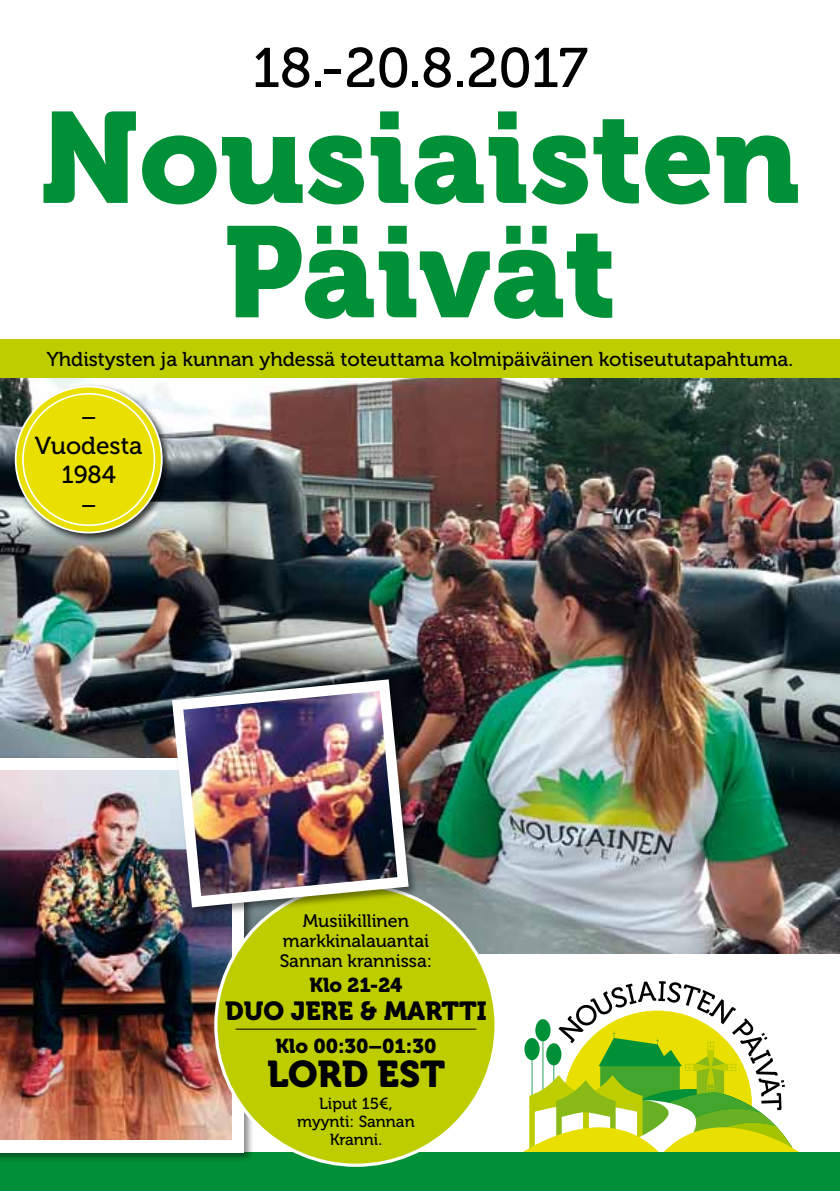
<style>
.page{position:relative;width:840px;height:1191px;background:#fff}
.page>*{position:absolute;margin:0;border:0;box-sizing:border-box;transform-origin:0 0}
.t1{font:128px/114.4px "Museo 900";color:#009037;text-align:center}
.t2{font:55.6px "Museo 500";letter-spacing:-.005em;color:#000}
.t3{font:37px "Museo 900";color:#000}
.t4{font:26px "Museo 900";color:#000}
.t5{font:24.6px/29.4px "Museo 500";color:#000;text-align:center}
.t6{font:20px "Museo 500";color:#000}
.t7{font:20px "Museo 900";color:#000}
.t8{font:18px/20px "Museo 500";color:#000;text-align:center}
.t9{font:16px/18px "Museo 500";color:#000;text-align:center}
</style>
<div class="page">
<img style="left:0;top:378px;width:839px;height:575px">
<div style="left:0;top:339px;width:839px;height:39px;background:#bdcd00"></div>
<svg style="left:523px;top:981px;width:277px;height:171px"></svg>
<div style="left:12px;top:383px;width:160px;height:160px;background:#000;opacity:.75"></div>
<div style="left:16px;top:386px;width:146px;height:146px;background:#e9df00;border-radius:50%"></div>
<div style="left:0;top:1152px;width:839px;height:39px;background:#009037"></div>
<div style="left:0;top:755px;width:254px;height:407px;background:#000;opacity:.44"></div>
<div style="left:0;top:757px;width:244px;height:395px;background:#fff"></div>
<img style="left:0;top:771px;width:231px;height:368px">
<div style="left:216px;top:885px;width:280px;height:280px;background:#bdcd00;border-radius:50%"></div>
<hr style="left:235px;top:1028px;width:241px;height:1px;background:#000">
<div style="left:170px;top:677px;width:247px;height:239px;background:#000;opacity:.44"></div>
<img style="left:172px;top:679px;width:236px;height:228px">
<img style="left:183px;top:691px;width:214px;height:205px">
<h2 class="t2" style="left:252px;top:37px;width:337px">18.-20.8.2017</h2>
<h1 class="t1" style="left:40px;top:102px;width:761px">NOUSIAISTEN<br>PÄIVÄT</h1>
<p class="t6" style="left:47px;top:348px;width:747px">Yhdistysten ja kunnan yhdessä toteuttama kolmipäiväinen kotiseututapahtuma.</p>
<p class="t5" style="left:35px;top:402px;width:109px">–<br>Vuodesta<br>1984<br>–</p>
<p class="t8" style="left:279px;top:910px;width:154px">Musiikillinen markkinalauantai<br>Sannan krannissa:</p>
<p class="t7" style="left:309px;top:974px;width:94px">KLO 21-24</p>
<h3 class="t4" style="left:225px;top:996px;width:263px">DUO JERE &amp; MARTTI</h3>
<h3 class="t3" style="left:267px;top:1052px;width:179px">LORD EST</h3>
<p class="t7" style="left:275px;top:1034px;width:162px">KLO 00:30–01:30</p>
<p class="t9" style="left:297px;top:1095px;width:119px">Liput 15€, myynti: Sannan<br>Kranni.</p>
</div>
